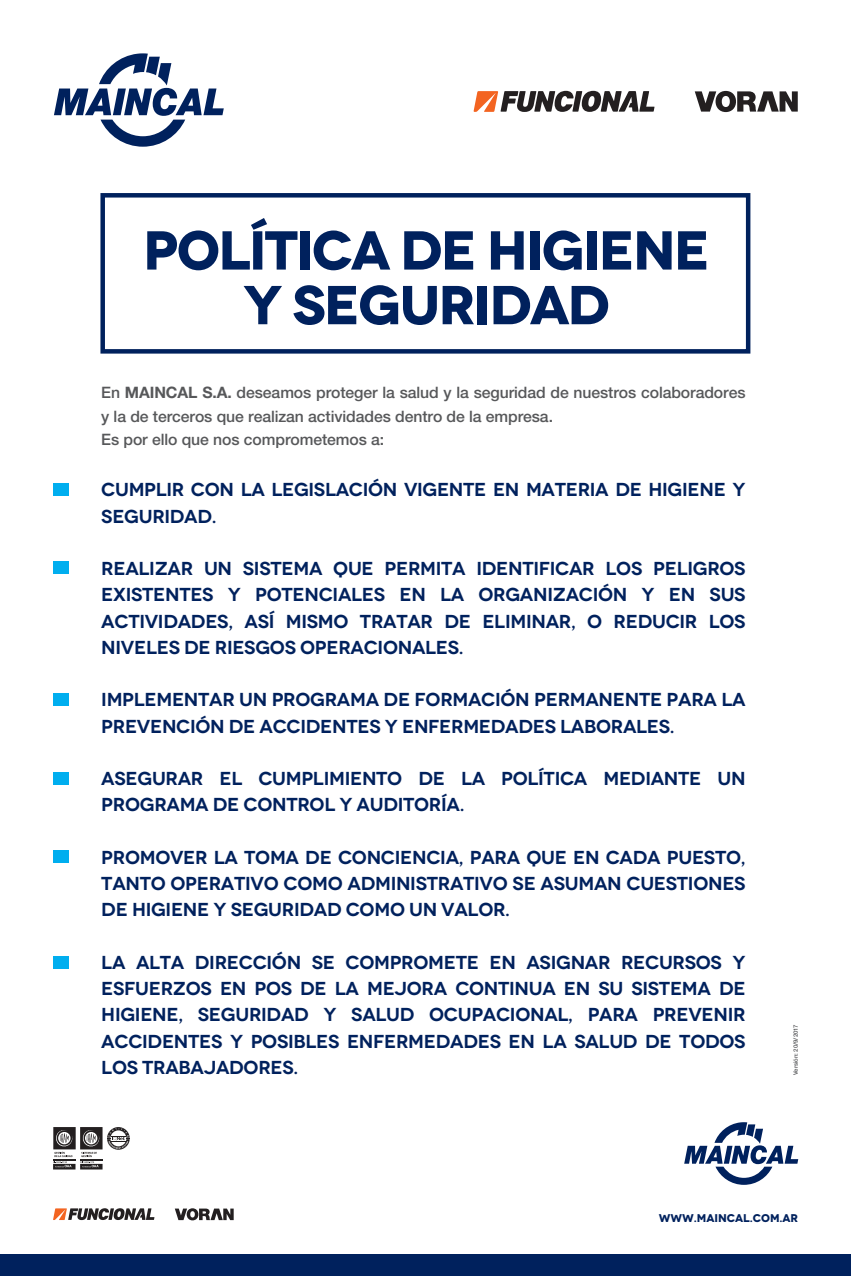
<style>
.page{position:relative;width:851px;height:1276px;background:#fff}
.page>*{position:absolute;margin:0;border:0;box-sizing:border-box;transform-origin:0 0}
.t1{font:700 54.68px/54.7px "Novecentowide";letter-spacing:-.035em;color:#00215d;text-align:center}
.t2{font:600 18.75px/26.2px "Novecentowide";letter-spacing:-.015em;color:#00215d}
.t3{font:500 15.75px/23.1px "Helvetica Neue";letter-spacing:-.005em;color:#57585a}
.t4{font:700 11.18px "Novecentowide";letter-spacing:-.005em;color:#00215d}
.t5{font:500 6px "Helvetica Neue";letter-spacing:-.005em;color:#57585a}
.s1{font-weight:700}
</style>
<div class="page">
<svg style="left:175px;top:1208px;width:59px;height:12px"></svg>
<div style="left:53px;top:483px;width:16px;height:13px;background:#00aeef"></div>
<div style="left:53px;top:561px;width:16px;height:13px;background:#00aeef"></div>
<div style="left:53px;top:693px;width:16px;height:13px;background:#00aeef"></div>
<div style="left:53px;top:772px;width:16px;height:13px;background:#00aeef"></div>
<div style="left:53px;top:850px;width:16px;height:13px;background:#00aeef"></div>
<div style="left:53px;top:956px;width:16px;height:12px;background:#00aeef"></div>
<svg style="left:54px;top:53px;width:170px;height:94px"></svg>
<div style="left:0;top:1254px;width:850px;height:22px;background:#00215d"></div>
<svg style="left:684px;top:1122px;width:114px;height:62px"></svg>
<svg style="left:53px;top:1208px;width:101px;height:12px"></svg>
<div style="left:100px;top:193px;width:650px;height:160px;border:4px solid #00215d"></div>
<svg style="left:473px;top:91px;width:181px;height:21px"></svg>
<svg style="left:694px;top:91px;width:103px;height:21px"></svg>
<svg style="left:53px;top:1127px;width:77px;height:42px"></svg>
<h1 class="t1" style="left:143px;top:223px;width:568px">POLÍTICA DE HIGIENE<br>Y SEGURIDAD</h1>
<p class="t3" style="left:101px;top:381px;width:645px">En <span class="s1">MAINCAL S.A.</span> deseamos proteger la salud y la seguridad de nuestros colaboradores y la de terceros que realizan actividades dentro de la empresa.<br>Es por ello que nos comprometemos a:</p>
<p class="t2" style="left:101px;top:477px;width:645px">CUMPLIR CON LA LEGISLACIÓN VIGENTE EN MATERIA DE HIGIENE Y<br>SEGURIDAD.</p>
<p class="t2" style="left:101px;top:555px;width:645px;text-align:justify">REALIZAR UN SISTEMA QUE PERMITA IDENTIFICAR LOS PELIGROS EXISTENTES Y POTENCIALES EN LA ORGANIZACIÓN Y EN SUS ACTIVIDADES, ASÍ MISMO TRATAR DE ELIMINAR, O REDUCIR LOS NIVELES DE RIESGOS OPERACIONALES.</p>
<p class="t2" style="left:101px;top:687px;width:645px">IMPLEMENTAR UN PROGRAMA DE FORMACIÓN PERMANENTE PARA LA<br>PREVENCIÓN DE ACCIDENTES Y ENFERMEDADES LABORALES.</p>
<p class="t2" style="left:101px;top:765px;width:645px">ASEGURAR EL CUMPLIMIENTO DE LA POLÍTICA MEDIANTE UN<br>PROGRAMA DE CONTROL Y AUDITORÍA.</p>
<p class="t2" style="left:101px;top:844px;width:645px;text-align:justify">PROMOVER LA TOMA DE CONCIENCIA, PARA QUE EN CADA PUESTO, TANTO OPERATIVO COMO ADMINISTRATIVO SE ASUMAN CUESTIONES DE HIGIENE Y SEGURIDAD COMO UN VALOR.</p>
<p class="t2" style="left:101px;top:949px;width:645px;text-align:justify">LA ALTA DIRECCIÓN SE COMPROMETE EN ASIGNAR RECURSOS Y ESFUERZOS EN POS DE LA MEJORA CONTINUA EN SU SISTEMA DE HIGIENE, SEGURIDAD Y SALUD OCUPACIONAL, PARA PREVENIR ACCIDENTES Y POSIBLES ENFERMEDADES EN LA SALUD DE TODOS LOS TRABAJADORES.</p>
<p class="t5" style="left:791px;top:1075px;width:53px;rotate:-90deg">Versión: 20/9/2017</p>
<p class="t4" style="left:658px;top:1211px;width:141px">WWW.MAINCAL.COM.AR</p>
</div>
